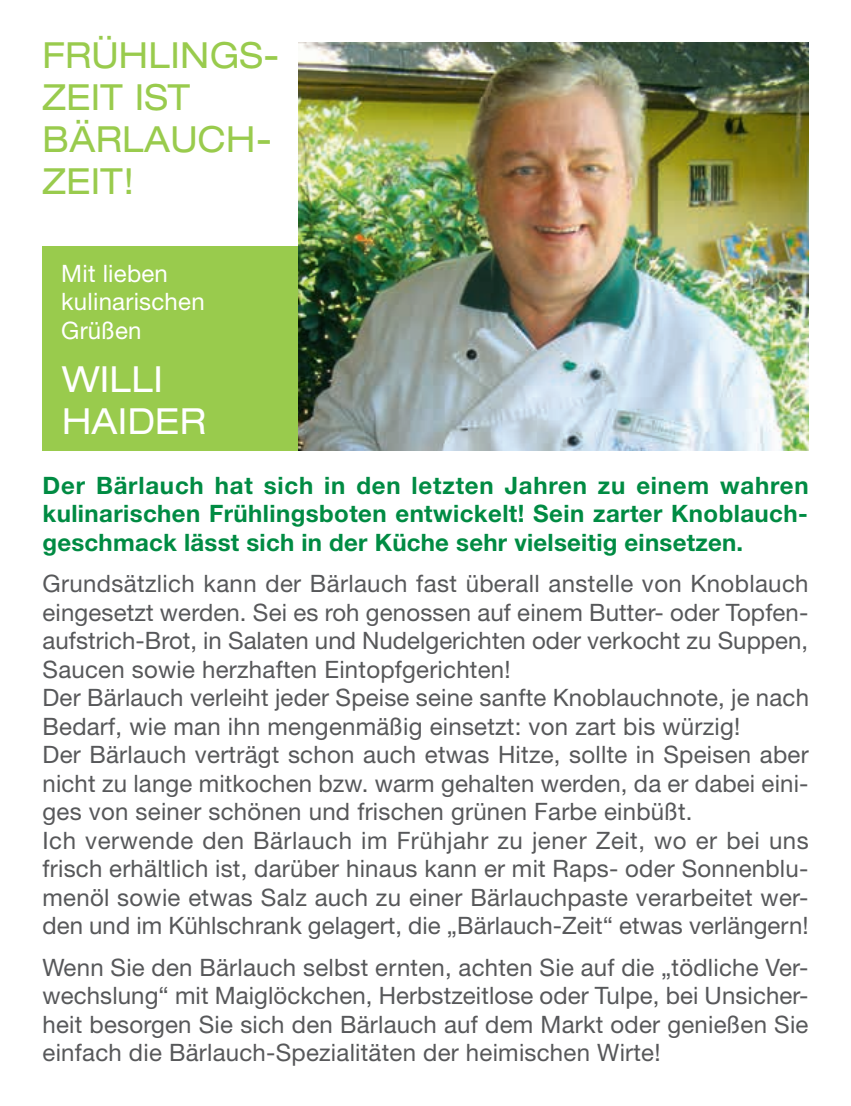
<style>
.page{position:relative;width:851px;height:1106px;background:#fff}
.page>*{position:absolute;margin:0;border:0;box-sizing:border-box;transform-origin:0 0}
.t1{font:expanded 36px/42px "Helvetica Neue LT Pro";letter-spacing:.01em;color:#99cb4d;scale:.95 1}
.t2{font:expanded 36px/42px "Helvetica Neue LT Pro";letter-spacing:.01em;color:#fff;scale:.95 1}
.t3{font:24px/28.5px "Helvetica Neue LT Pro";letter-spacing:.01em;color:#57585a}
.t4{font:700 24px/28.5px "Helvetica Neue LT Pro";letter-spacing:.01em;color:#008b43;text-align:justify}
.t5{font:24px/28.5px "Helvetica Neue LT Pro";letter-spacing:.01em;color:#fff}
</style>
<div class="page">
<div style="left:43px;top:247px;width:255px;height:204px;background:#99cb4d"></div>
<img style="left:298px;top:43px;width:510px;height:408px">
<h1 class="t1" style="left:43px;top:33px;width:251px">FRÜHLINGS-<br>ZEIT IST<br>BÄRLAUCH-<br>ZEIT!</h1>
<p class="t5" style="left:61px;top:258px;width:145px">Mit lieben kulinarischen<br>Grüßen</p>
<h1 class="t2" style="left:62px;top:357px;width:153px">WILLI<br>HAIDER</h1>
<p class="t4" style="left:43px;top:470px;width:767px">Der Bärlauch hat sich in den letzten Jahren zu einem wahren kulinarischen Frühlingsboten entwickelt! Sein zarter Knoblauch&shy;geschmack lässt sich in der Küche sehr vielseitig einsetzen.</p>
<p class="t3" style="left:43px;top:569px;width:767px">Grundsätzlich kann der Bärlauch fast überall anstelle von Knoblauch eingesetzt werden. Sei es roh genossen auf einem Butter- oder Topfen&shy;aufstrich-Brot, in Salaten und Nudelgerichten oder verkocht zu Suppen, Saucen sowie herzhaften Eintopfgerichten!<br>Der Bärlauch verleiht jeder Speise seine sanfte Knoblauchnote, je nach Bedarf, wie man ihn mengenmäßig einsetzt: von zart bis würzig!<br>Der Bärlauch verträgt schon auch etwas Hitze, sollte in Speisen aber nicht zu lange mitkochen bzw. warm gehalten werden, da er dabei eini&shy;ges von seiner schönen und frischen grünen Farbe einbüßt.<br>Ich verwende den Bärlauch im Frühjahr zu jener Zeit, wo er bei uns frisch erhältlich ist, darüber hinaus kann er mit Raps- oder Sonnenblu&shy;menöl sowie etwas Salz auch zu einer Bärlauchpaste verarbeitet wer&shy;den und im Kühlschrank gelagert, die „Bärlauch-Zeit“ etwas verlängern!</p>
<p class="t3" style="left:43px;top:952px;width:767px;text-align:justify">Wenn Sie den Bärlauch selbst ernten, achten Sie auf die „tödliche Ver&shy;wechslung“ mit Maiglöckchen, Herbstzeitlose oder Tulpe, bei Unsicher&shy;heit besorgen Sie sich den Bärlauch auf dem Markt oder genießen Sie einfach die Bärlauch-Spezialitäten der heimischen Wirte!</p>
</div>
